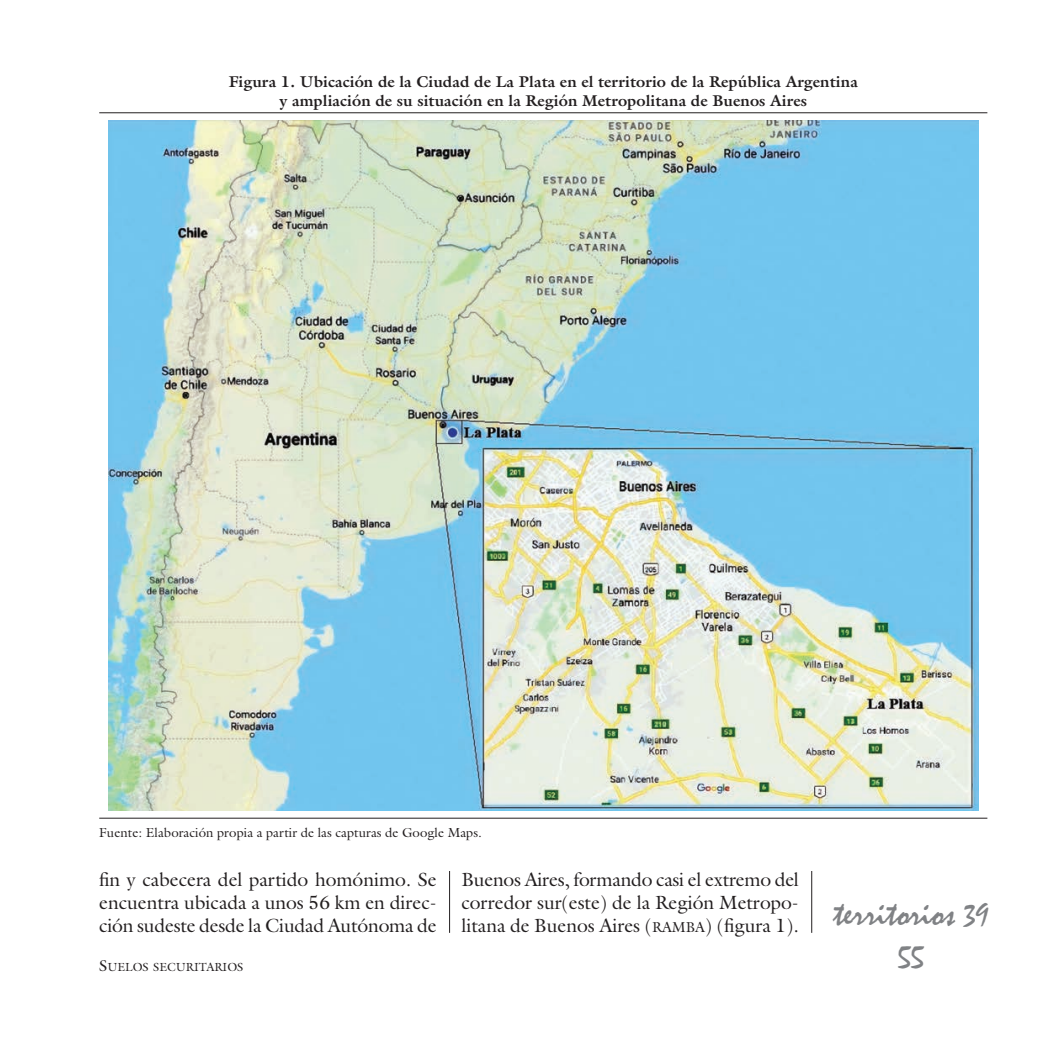
<style>
.page{position:relative;width:1042px;height:1042px;background:#fff}
.page>*{position:absolute;margin:0;border:0;box-sizing:border-box;transform-origin:0 0}
.t1{font:37.62px "Mistral";letter-spacing:-.01em;color:#808285}
.t2{font:33.25px "Mistral";color:#808285}
.t3{font:19.25px/22.8px "Galliard";color:#231f20;text-align:justify}
.t4{font:700 15.75px/18.9px "Galliard";letter-spacing:.005em;color:#231f20;text-align:center}
.t5{font:13.12px "Galliard";letter-spacing:.005em;color:#231f20}
.t6{font:11.9px "Galliard";color:#231f20}
.s1{font-size:14.35px}
.s2{font-size:15.75px}
.s3{font-size:31.5px}
</style>
<div class="page">
<hr style="left:811px;top:74px;width:1px;height:859px;background:#231f20">
<hr style="left:449px;top:74px;width:1px;height:859px;background:#231f20">
<div style="left:99px;top:74px;width:888px;height:797px;background:#fff"></div>
<hr style="left:99px;top:112px;width:888px;height:1px;background:#231f20">
<hr style="left:99px;top:818px;width:888px;height:1px;background:#231f20">
<img style="left:109px;top:120px;width:869px;height:691px">
<p class="t4" style="left:229px;top:72px;width:631px">Figura 1. Ubicación de la Ciudad de La Plata en el territorio de la República Argentina y ampliación de su situación en la Región Metropolitana de Buenos Aires</p>
<p class="t5" style="left:99px;top:824px;width:384px">Fuente: Elaboración propia a partir de las capturas de Google Maps.</p>
<p class="t3" style="left:99px;top:868px;width:339px">fin y cabecera del partido homónimo. Se encuentra ubicada a unos 56 km en direc&shy;ción sudeste desde la Ciudad Autónoma de</p>
<p class="t3" style="left:461px;top:868px;width:339px">Buenos Aires, formando casi el extremo del corredor sur(este) de la Región Metropo&shy;litana de Buenos Aires (<span class="s1">RAMBA</span>) (figura 1).</p>
<p class="t6" style="left:99px;top:959px;width:145px"><span class="s2">S</span>UELOS SECURITARIOS</p>
<h1 class="t1" style="left:833px;top:892px;width:157px">territorios <span class="s3">39</span></h1>
<h2 class="t2" style="left:898px;top:938px;width:28px">55</h2>
</div>
